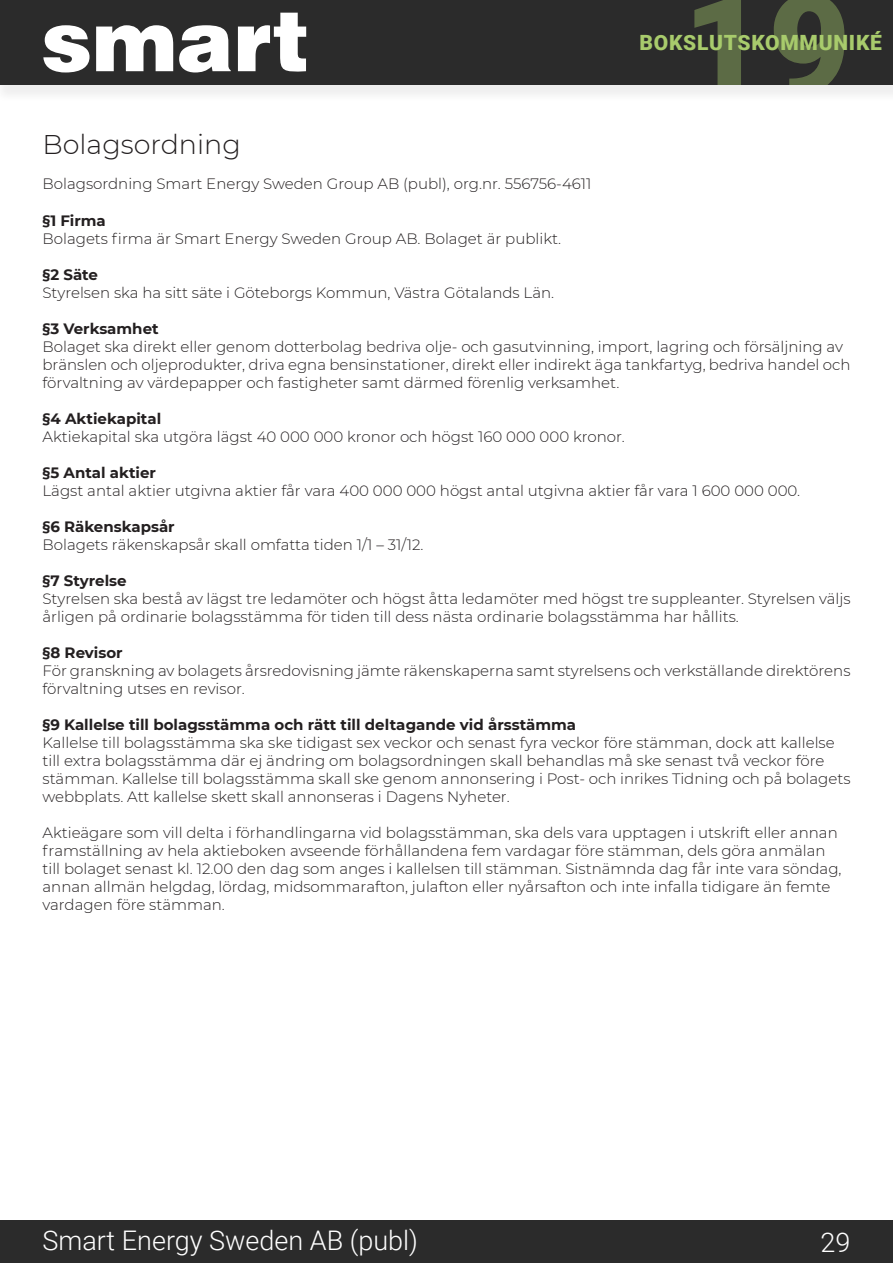
<style>
.page{position:relative;width:893px;height:1263px;background:#fff}
.page>*{position:absolute;margin:0;border:0;box-sizing:border-box;transform-origin:0 0}
.t1{font:300 27px "Roboto";color:#fff}
.t2{font:300 27px "Montserrat";color:#231f20}
.t3{font:900 21px "Roboto";letter-spacing:.035em;color:#a8cb6c}
.t4{font:300 15px/18px "Montserrat";color:#231f20}
.t5{font:700 15px "Montserrat";color:#231f20}
</style>
<div class="page">
<div style="left:0;top:1220px;width:893px;height:43px;background:#2b2b2b"></div>
<div style="left:0;top:0;width:893px;height:104px;background:#f5f5f5"></div>
<div style="left:0;top:0;width:893px;height:85px;background:#2b2b2b"></div>
<svg style="left:43px;top:25px;width:47px;height:47px"></svg>
<svg style="left:96px;top:25px;width:77px;height:46px"></svg>
<svg style="left:179px;top:25px;width:52px;height:47px"></svg>
<svg style="left:238px;top:13px;width:68px;height:59px"></svg>
<p class="t2" style="left:43px;top:126px;width:200px">Bolagsordning</p>
<h2 class="t3" style="left:640px;top:28px;width:244px">BOKSLUTSKOMMUNIKÉ</h2>
<p class="t4" style="left:43px;top:175px;width:550px">Bolagsordning Smart Energy Sweden Group AB (publ), org.nr. 556756-4611</p>
<p class="t5" style="left:43px;top:209px;width:65px">§1 Firma</p>
<p class="t4" style="left:43px;top:229px;width:520px">Bolagets firma är Smart Energy Sweden Group AB. Bolaget är publikt.</p>
<p class="t5" style="left:43px;top:263px;width:57px">§2 Säte</p>
<p class="t4" style="left:43px;top:283px;width:513px">Styrelsen ska ha sitt säte i Göteborgs Kommun, Västra Götalands Län.</p>
<p class="t5" style="left:43px;top:317px;width:118px">§3 Verksamhet</p>
<p class="t4" style="left:43px;top:337px;width:809px">Bolaget ska direkt eller genom dotterbolag bedriva olje- och gasutvinning, import, lagring och försäljning av bränslen och oljeprodukter, driva egna bensinstationer, direkt eller indirekt äga tankfartyg, bedriva handel och förvaltning av värdepapper och fastigheter samt därmed förenlig verksamhet.</p>
<p class="t5" style="left:43px;top:407px;width:120px">§4 Aktiekapital</p>
<p class="t4" style="left:43px;top:427px;width:584px">Aktiekapital ska utgöra lägst 40 000 000 kronor och högst 160 000 000 kronor.</p>
<p class="t5" style="left:43px;top:461px;width:115px">§5 Antal aktier</p>
<p class="t4" style="left:43px;top:481px;width:759px">Lägst antal aktier utgivna aktier får vara 400 000 000 högst antal utgivna aktier får vara 1 600 000 000.</p>
<p class="t5" style="left:43px;top:515px;width:134px">§6 Räkenskapsår</p>
<p class="t4" style="left:43px;top:535px;width:383px">Bolagets räkenskapsår skall omfatta tiden 1/1 – 31/12.</p>
<p class="t5" style="left:43px;top:569px;width:86px">§7 Styrelse</p>
<p class="t4" style="left:43px;top:589px;width:809px">Styrelsen ska bestå av lägst tre ledamöter och högst åtta ledamöter med högst tre suppleanter. Styrelsen väljs årligen på ordinarie bolagsstämma för tiden till dess nästa ordinarie bolagsstämma har hållits.</p>
<p class="t5" style="left:43px;top:641px;width:82px">§8 Revisor</p>
<p class="t4" style="left:43px;top:661px;width:809px">För granskning av bolagets årsredovisning jämte räkenskaperna samt styrelsens och verkställande direktörens förvaltning utses en revisor.</p>
<p class="t5" style="left:43px;top:713px;width:535px">§9 Kallelse till bolagsstämma och rätt till deltagande vid årsstämma</p>
<p class="t4" style="left:43px;top:733px;width:809px">Kallelse till bolagsstämma ska ske tidigast sex veckor och senast fyra veckor före stämman, dock att kallelse till extra bolagsstämma där ej ändring om bolagsordningen skall behandlas må ske senast två veckor före stämman. Kallelse till bolagsstämma skall ske genom annonsering i Post- och inrikes Tidning och på bolagets webbplats. Att kallelse skett skall annonseras i Dagens Nyheter.</p>
<p class="t4" style="left:43px;top:823px;width:800px">Aktieägare som vill delta i förhandlingarna vid bolagsstämman, ska dels vara upptagen i utskrift eller annan framställning av hela aktieboken avseende förhållandena fem vardagar före stämman, dels göra anmälan till bolaget senast kl. 12.00 den dag som anges i kallelsen till stämman. Sistnämnda dag får inte vara söndag, annan allmän helgdag, lördag, midsommarafton, julafton eller nyårsafton och inte infalla tidigare än femte vardagen före stämman.</p>
<h1 class="t1" style="left:43px;top:1221px;width:377px">Smart Energy Sweden AB (publ)</h1>
<h1 class="t1" style="left:820px;top:1223px;width:31px">29</h1>
</div>
